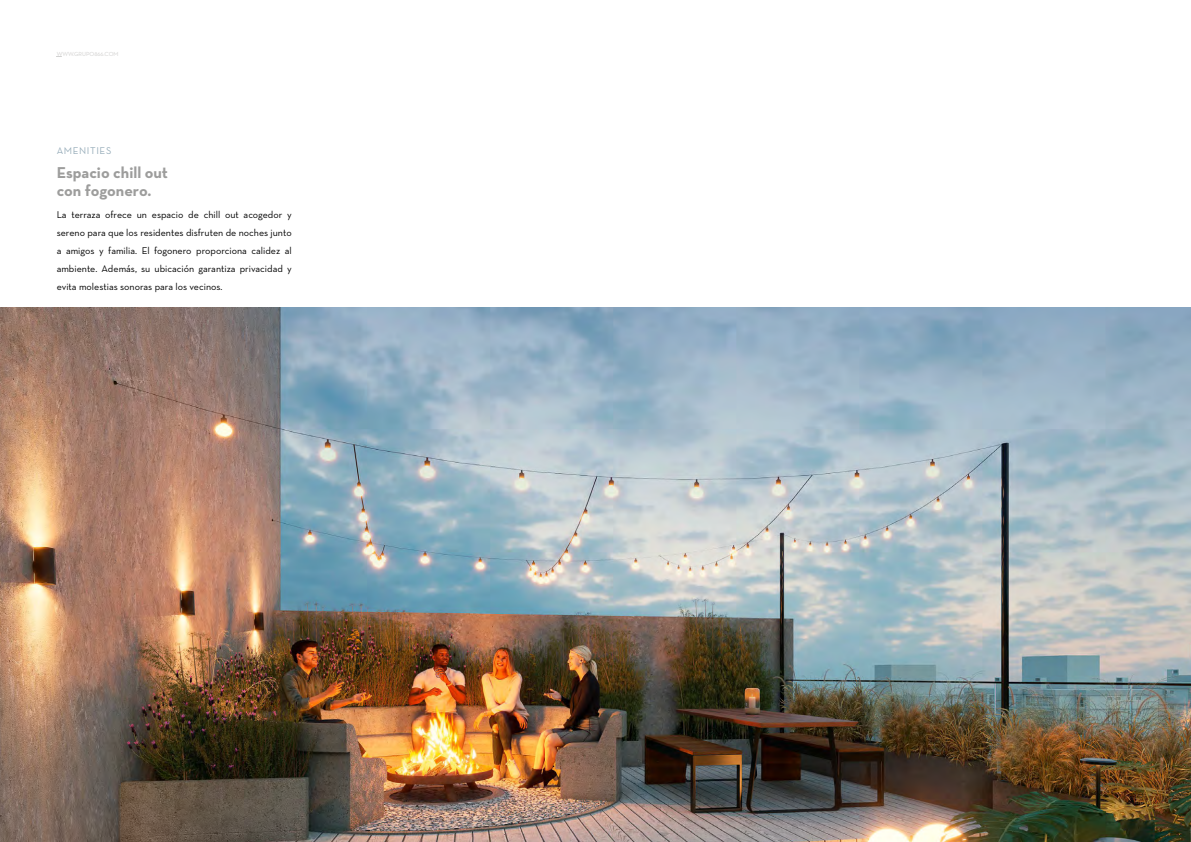
<style>
.page{position:relative;width:1191px;height:842px;background:#fff}
.page>*{position:absolute;margin:0;border:0;box-sizing:border-box;transform-origin:0 0}
.t1{font:700 16px/18px "Neutra Text";color:#9d9d9c}
.t2{font:10px/18px "Neutra Text";color:#000;text-align:justify}
.t3{font:10px "Neutra Text";letter-spacing:.06em;color:#96acb9}
.t4{font:6px "Neutra Text";color:#cfcecd}
</style>
<div class="page">
<img style="left:0;top:308px;width:1191px;height:534px">
<p class="t4" style="left:57px;top:50px;width:63px">WWW.GRUPO866.COM</p>
<p class="t3" style="left:57px;top:145px;width:56px">AMENITIES</p>
<h1 class="t1" style="left:57px;top:163px;width:113px">Espacio chill out con fogonero.</h1>
<p class="t2" style="left:57px;top:206px;width:236px">La terraza ofrece un espacio de chill out acogedor y sereno para que los residentes disfruten de noches junto a amigos y familia. El fogonero proporciona calidez al ambiente. Además, su ubicación garantiza privacidad y evita molestias sonoras para los vecinos.</p>
</div>
